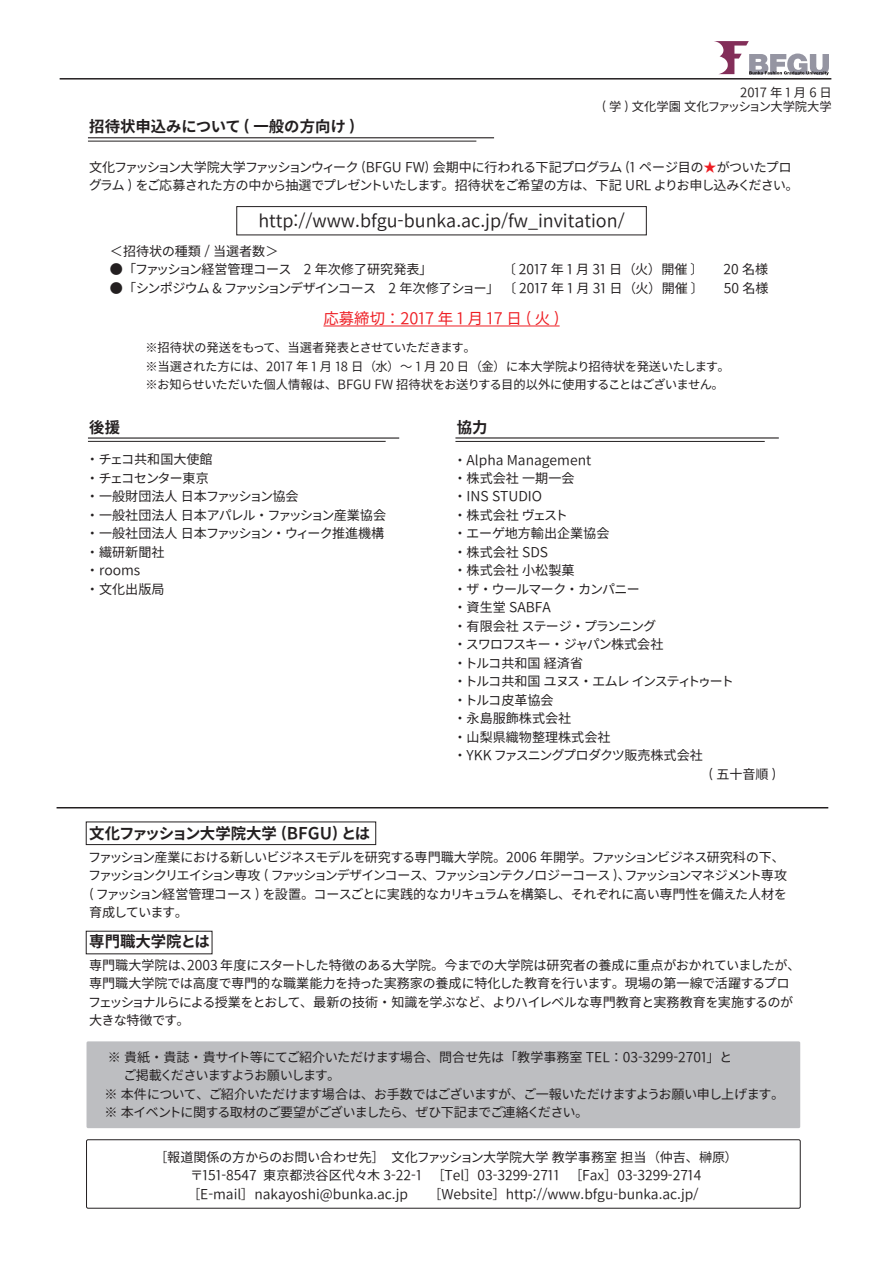
<style>
.page{position:relative;width:893px;height:1263px;background:#fff}
.page>*{position:absolute;margin:0;border:0;box-sizing:border-box;transform-origin:0 0}
.t1{font:16.95px "Gen Ei Gothic P R";color:#231f20}
.t2{font:15.45px "Gen Ei Gothic P B";color:#231f20}
.t3{font:15.45px "Gen Ei Gothic P R";color:#ee1d23}
.t4{font:13.05px/18.5px "Gen Ei Gothic P R";color:#231f20}
.t5{font:12.3px/18.5px "Gen Ei Gothic P R";color:#231f20;text-align:right}
.s1{color:#ee1d23}
</style>
<div class="page">
<hr style="left:60px;top:78px;width:771px;height:2px;background:#231f20">
<hr style="left:57px;top:807px;width:771px;height:1px;background:#231f20">
<div style="left:86px;top:1139px;width:715px;height:69px;border:1px solid #231f20;border-radius:2px"></div>
<div style="left:87px;top:1041px;width:713px;height:87px;background:#bdbec1;border-radius:2px"></div>
<hr style="left:88px;top:137px;width:406px;height:1px;background:#231f20">
<hr style="left:88px;top:141px;width:388px;height:1px;background:#231f20">
<hr style="left:88px;top:437px;width:311px;height:2px;background:#231f20">
<hr style="left:88px;top:441px;width:298px;height:1px;background:#231f20">
<hr style="left:455px;top:437px;width:324px;height:1px;background:#231f20">
<hr style="left:455px;top:441px;width:310px;height:1px;background:#231f20">
<hr style="left:323px;top:326px;width:237px;height:1px;background:#ee1d23">
<div style="left:236px;top:206px;width:411px;height:29px;border:1px solid #231f20"></div>
<div style="left:86px;top:821px;width:290px;height:24px;border:1px solid #231f20"></div>
<svg style="left:714px;top:41px;width:115px;height:34px"></svg>
<p class="t2" style="left:89px;top:115px;width:268px">招待状申込みについて ( 一般の方向け )</p>
<p class="t5" style="left:602px;top:86px;width:232px;line-height:13.8px">2017年1月6日<br>( 学 ) 文化学園 文化ファッション大学院大学</p>
<p class="t4" style="left:89px;top:158px;width:704px">文化ファッション大学院大学ファッションウィーク (BFGU FW) 会期中に行われる下記プログラム (1 ページ目の<span class="s1">★</span>がついたプログラム ) をご応募された方の中から抽選でプレゼントいたします。招待状をご希望の方は、下記 URL よりお申し込みください。</p>
<p class="t1" style="left:258px;top:208px;width:368px">http://www.bfgu-bunka.ac.jp/fw_invitation/</p>
<p class="t4" style="left:110px;top:241px;width:170px">＜招待状の種類 / 当選者数＞</p>
<p class="t4" style="left:110px;top:260px;width:660px">● 「ファッション経営管理コース　2 年次修了研究発表」 　　　　　 〔 2017 年 1 月 31 日（火）開催 〕　　20 名様</p>
<p class="t4" style="left:110px;top:278px;width:660px">● 「シンポジウム &amp; ファッションデザインコース　2 年次修了ショー」 　〔 2017 年 1 月 31 日（火）開催 〕　　50 名様</p>
<p class="t3" style="left:323px;top:307px;width:238px">応募締切：2017年1月17日(火)</p>
<p class="t5" style="left:145px;top:338px;width:580px;text-align:left">※招待状の発送をもって、当選者発表とさせていただきます。<br>※当選された方には、 2017 年 1 月 18 日（水）～ 1 月 20 日（金）に本大学院より招待状を発送いたします。※お知らせいただいた個人情報は、 BFGU FW 招待状をお送りする目的以外に使用することはございません。</p>
<p class="t2" style="left:89px;top:415px;width:32px">後援</p>
<p class="t2" style="left:457px;top:415px;width:32px">協力</p>
<p class="t4" style="left:89px;top:450px;width:298px">・ チェコ共和国大使館<br>・ チェコセンター東京<br>・ 一般財団法人 日本ファッション協会<br>・ 一般社団法人 日本アパレル・ファッション産業協会・ 一般社団法人 日本ファッション・ウィーク推進機構・ 繊研新聞社<br>・ rooms<br>・ 文化出版局</p>
<p class="t4" style="left:457px;top:450px;width:136px">・ Alpha Management</p>
<p class="t4" style="left:457px;top:469px;width:119px">・ 株式会社 一期一会</p>
<p class="t4" style="left:457px;top:487px;width:87px">・ INS STUDIO</p>
<p class="t4" style="left:457px;top:506px;width:111px">・ 株式会社 ヴェスト</p>
<p class="t4" style="left:457px;top:524px;width:154px">・ エーゲ地方輸出企業協会</p>
<p class="t4" style="left:457px;top:543px;width:93px">・ 株式会社 SDS</p>
<p class="t4" style="left:457px;top:561px;width:119px">・ 株式会社 小松製菓</p>
<p class="t4" style="left:457px;top:580px;width:184px">・ ザ・ウールマーク・カンパニー</p>
<p class="t4" style="left:457px;top:598px;width:95px">・ 資生堂 SABFA</p>
<p class="t4" style="left:457px;top:617px;width:200px">・ 有限会社 ステージ・プランニング</p>
<p class="t4" style="left:457px;top:635px;width:208px">・ スワロフスキー・ジャパン株式会社</p>
<p class="t4" style="left:457px;top:654px;width:128px">・ トルコ共和国 経済省</p>
<p class="t4" style="left:457px;top:672px;width:278px">・ トルコ共和国 ユヌス・エムレ インスティトゥート</p>
<p class="t4" style="left:457px;top:690px;width:98px">・ トルコ皮革協会</p>
<p class="t4" style="left:457px;top:709px;width:116px">・ 永島服飾株式会社</p>
<p class="t4" style="left:457px;top:727px;width:155px">・ 山梨県織物整理株式会社</p>
<p class="t4" style="left:457px;top:746px;width:248px">・ YKK ファスニングプロダクツ販売株式会社</p>
<p class="t4" style="left:708px;top:765px;width:70px">( 五十音順 )</p>
<p class="t2" style="left:89px;top:822px;width:298px">文化ファッション大学院大学 (BFGU) とは　</p>
<p class="t4" style="left:89px;top:848px;width:699px">ファッション産業における新しいビジネスモデルを研究する専門職大学院。 2006 年開学。ファッションビジネス研究科の下、ファッションクリエイション専攻 ( ファッションデザインコース、ファッションテクノロジーコース )、ファッションマネジメント専攻( ファッション経営管理コース ) を設置。コースごとに実践的なカリキュラムを構築し、それぞれに高い専門性を備えた人材を育成しています。</p>
<p class="t2" style="left:89px;top:930px;width:122px">専門職大学院とは</p>
<p class="t4" style="left:89px;top:956px;width:706px">専門職大学院は、2003 年度にスタートした特徴のある大学院。今までの大学院は研究者の養成に重点がおかれていましたが、専門職大学院では高度で専門的な職業能力を持った実務家の養成に特化した教育を行います。現場の第一線で活躍するプロフェッショナルらによる授業をとおして、最新の技術・知識を学ぶなど、よりハイレベルな専門教育と実務教育を実施するのが大きな特徴です。</p>
<p class="t4" style="left:105px;top:1048px;width:675px">※ 貴紙・貴誌・貴サイト等にてご紹介いただけます場合、問合せ先は「教学事務室 TEL ： 03-3299-2701」と<br>　 ご掲載くださいますようお願いします。<br>※ 本件について、ご紹介いただけます場合は、お手数ではございますが、ご一報いただけますようお願い申し上げます。※ 本イベントに関する取材のご要望がございましたら、ぜひ下記までご連絡ください。</p>
<p class="t4" style="left:161px;top:1148px;width:572px;text-align:center">［報道関係の方からのお問い合わせ先］　文化ファッション大学院大学 教学事務室 担当（仲吉、榊原）〒151-8547 東京都渋谷区代々木 3-22-1 　［Tel］ 03-3299-2711 　［Fax］ 03-3299-2714<br>［E-mail］ nakayoshi@bunka.ac.jp 　 ［Website］ http://www.bfgu-bunka.ac.jp/</p>
</div>
